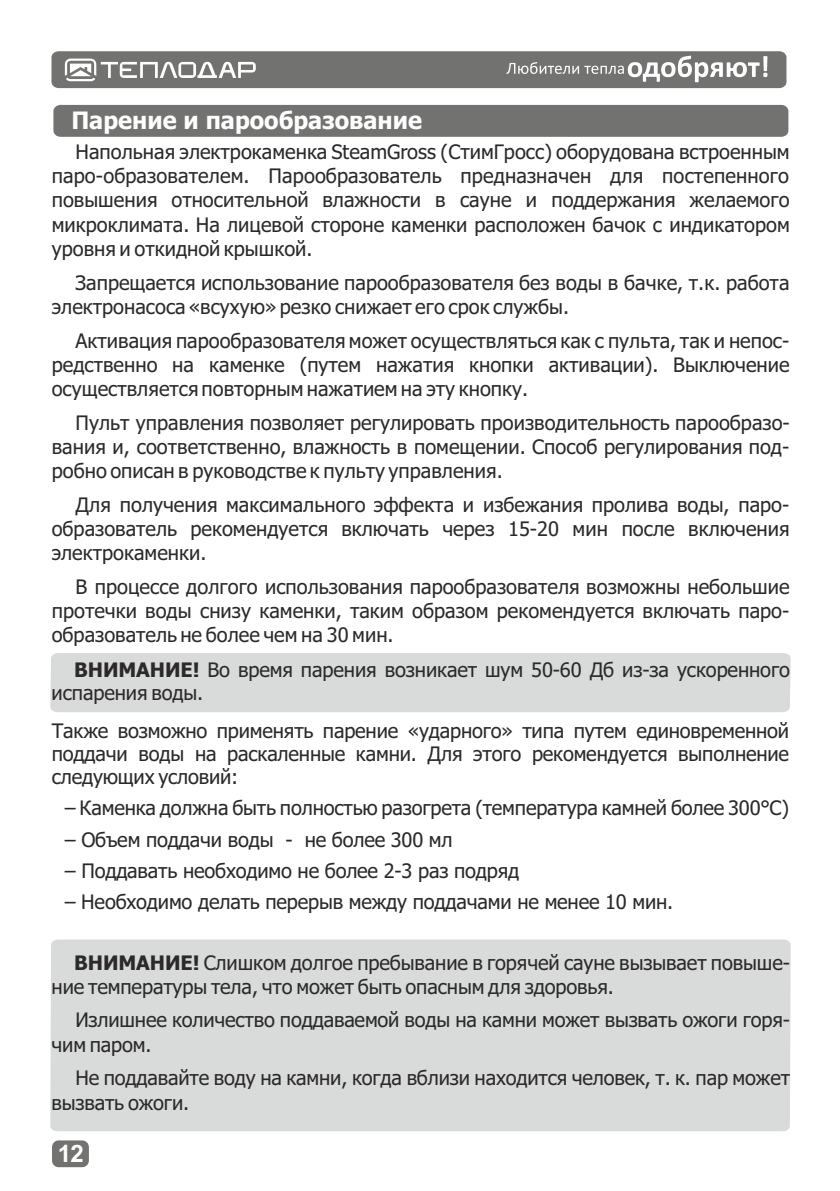
<style>
.page{position:relative;width:840px;height:1191px;background:#fff}
.page>*{position:absolute;margin:0;border:0;box-sizing:border-box;transform-origin:0 0}
.t1{font:700 24px "Tahoma";color:#fefefe}
.t2{font:700 24px "Arial";color:#fefefe}
.t3{font:20px/24.2px "Tahoma";letter-spacing:-.005em;color:#2b2a29;text-align:justify}
.s1{font-weight:700}
</style>
<div class="page">
<div style="left:50px;top:939px;width:740px;height:192px;background:#d9dada"></div>
<div style="left:53px;top:105px;width:735px;height:32px;background:#727271;border-radius:7px"></div>
<div style="left:50px;top:653px;width:740px;height:59px;background:#d9dada"></div>
<svg style="left:52px;top:1140px;width:37px;height:27px"></svg>
<svg style="left:51px;top:51px;width:735px;height:37px;background:#828281"></svg>
<p class="t1" style="left:71px;top:111px;width:352px">Парение и парообразование</p>
<p class="t3" style="left:52px;top:141px;width:739px;text-indent:24px">Напольная электрокаменка SteamGross (СтимГросс) оборудована встроенным паро-образователем. Парообразователь предназначен для постепенного повышения относительной влажности в сауне и поддержания желаемого микроклимата. На лицевой стороне каменки расположен бачок с индикатором уровня и откидной крышкой.</p>
<p class="t3" style="left:52px;top:272px;width:738px;text-indent:24px">Запрещается использование парообразователя без воды в бачке, т.к. работа электронасоса «всухую» резко снижает его срок службы.</p>
<p class="t3" style="left:52px;top:330px;width:739px;text-indent:24px">Активация парообразователя может осуществляться как с пульта, так и непос&shy;редственно на каменке (путем нажатия кнопки активации). Выключение осуществляется повторным нажатием на эту кнопку.</p>
<p class="t3" style="left:52px;top:412px;width:739px;text-indent:24px">Пульт управления позволяет регулировать производительность парообразо&shy;вания и, соответственно, влажность в помещении. Способ регулирования под&shy;робно описан в руководстве к пульту управления.</p>
<p class="t3" style="left:52px;top:494px;width:739px;text-indent:24px">Для получения максимального эффекта и избежания пролива воды, паро&shy;образователь рекомендуется включать через 15-20 мин после включения электрокаменки.</p>
<p class="t3" style="left:52px;top:576px;width:739px;text-indent:24px">В процессе долгого использования парообразователя возможны небольшие протечки воды снизу каменки, таким образом рекомендуется включать паро&shy;образователь не более чем на 30 мин.</p>
<p class="t3" style="left:52px;top:660px;width:739px;line-height:23px;text-indent:23px"><span class="s1">ВНИМАНИЕ!</span> Во время парения возникает шум 50-60 Дб из-за ускоренного испарения воды.</p>
<p class="t3" style="left:52px;top:721px;width:738px;line-height:23px">Также возможно применять парение «ударного» типа путем единовременной поддачи воды на раскаленные камни. Для этого рекомендуется выполнение следующих условий:</p>
<p class="t3" style="left:65px;top:797px;width:725px">– Каменка должна быть полностью разогрета (температура камней более 300°С)</p>
<p class="t3" style="left:65px;top:829px;width:389px">– Объем поддачи воды - не более 300 мл</p>
<p class="t3" style="left:65px;top:860px;width:456px">– Поддавать необходимо не более 2-3 раз подряд</p>
<p class="t3" style="left:65px;top:891px;width:609px">– Необходимо делать перерыв между поддачами не менее 10 мин.</p>
<p class="t3" style="left:52px;top:951px;width:739px;text-indent:23px"><span class="s1">ВНИМАНИЕ!</span> Слишком долгое пребывание в горячей сауне вызывает повыше&shy;ние температуры тела, что может быть опасным для здоровья.</p>
<p class="t3" style="left:52px;top:1009px;width:739px;text-indent:24px">Излишнее количество поддаваемой воды на камни может вызвать ожоги горя&shy;чим паром.</p>
<p class="t3" style="left:51px;top:1067px;width:739px;text-indent:24px">Не поддавайте воду на камни, когда вблизи находится человек, т. к. пар может вызвать ожоги.</p>
<p class="t2" style="left:58px;top:1145px;width:28px">12</p>
</div>
